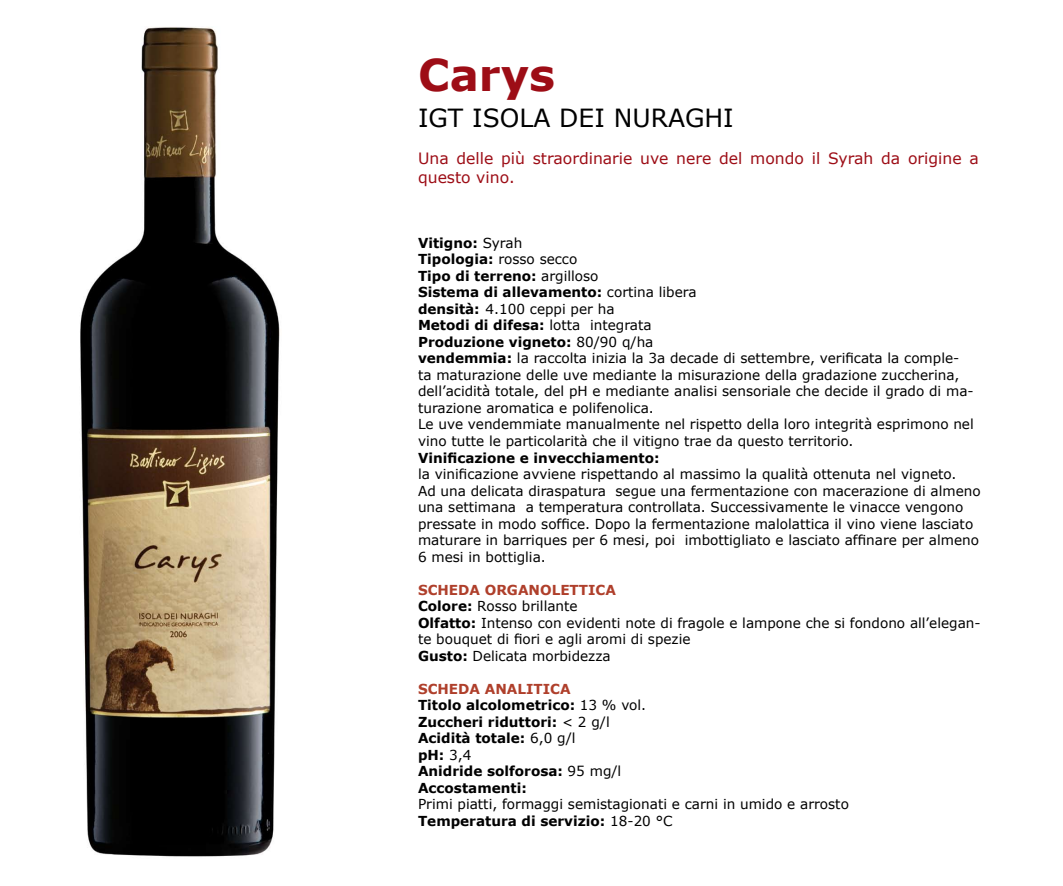
<style>
.page{position:relative;width:1063px;height:886px;background:#fff}
.page>*{position:absolute;margin:0;border:0;box-sizing:border-box;transform-origin:0 0}
.t1{font:700 43.75px "Verdana";color:#9d0d16}
.t2{font:25px "Verdana";color:#000}
.t3{font:15.62px/18.8px "Verdana";color:#9d0d16}
.t4{font:13.75px/16.5px "Verdana";color:#000}
.t5{font:700 13.75px/16.5px "Verdana";color:#000}
.s1{font-weight:700}
.s2{font-weight:700;color:#af3f2b}
.s3{color:#af3f2b}
.s4{font-weight:400}
</style>
<div class="page">
<img style="left:80px;top:27px;width:200px;height:830px">
<h1 class="t1" style="left:418px;top:47px;width:139px">Carys</h1>
<h2 class="t2" style="left:418px;top:102px;width:317px">IGT ISOLA DEI NURAGHI</h2>
<p class="t3" style="left:418px;top:149px;width:562px">Una delle più straordinarie uve nere del mondo il Syrah da origine a questo vino.</p>
<p class="t4" style="left:418px;top:235px;width:557px"><span class="s1">Vitigno:</span> Syrah<br><span class="s1">Tipologia:</span> rosso secco<br><span class="s1">Tipo di terreno:</span> argilloso<br><span class="s1">Sistema di allevamento:</span> cortina libera<br><span class="s1">densità:</span> 4.100 ceppi per ha<br><span class="s1">Metodi di difesa:</span> lotta integrata<br><span class="s1">Produzione vigneto:</span> 80/90 q/ha<br><span class="s1">vendemmia:</span> la raccolta inizia la 3a decade di settembre, verificata la comple&shy;ta maturazione delle uve mediante la misurazione della gradazione zuccherina, dell’acidità totale, del pH e mediante analisi sensoriale che decide il grado di ma&shy;turazione aromatica e polifenolica.<br>Le uve vendemmiate manualmente nel rispetto della loro integrità esprimono nel vino tutte le particolarità che il vitigno trae da questo territorio.</p>
<p class="t5" style="left:418px;top:449px;width:243px">Vinificazione e invecchiamento:</p>
<p class="t4" style="left:418px;top:466px;width:564px">la vinificazione avviene rispettando al massimo la qualità ottenuta nel vigneto.<br>Ad una delicata diraspatura segue una fermentazione con macerazione di almeno una settimana a temperatura controllata. Successivamente le vinacce vengono pressate in modo soffice. Dopo la fermentazione malolattica il vino viene lasciato maturare in barriques per 6 mesi, poi imbottigliato e lasciato affinare per almeno 6 mesi in bottiglia.</p>
<p class="t4" style="left:418px;top:581px;width:564px"><span class="s2">SCHEDA ORGANOLETTICA<br></span><span class="s1">Colore:</span> Rosso brillante<br><span class="s1">Olfatto:</span> Intenso con evidenti note di fragole e lampone che si fondono all’elegan&shy;te bouquet di fiori e agli aromi di spezie<br><span class="s1">Gusto:</span> Delicata morbidezza</p>
<p class="t5" style="left:418px;top:680px;width:230px"><span class="s3">SCHEDA ANALITICA<br></span>Titolo alcolometrico: <span class="s4">13 % vol.<br></span>Zuccheri riduttori: <span class="s4">&lt; 2 g/l<br></span>Acidità totale: <span class="s4">6,0 g/l<br></span>pH: <span class="s4">3,4<br></span>Anidride solforosa: <span class="s4">95 mg/l<br></span>Accostamenti:</p>
<p class="t4" style="left:418px;top:796px;width:432px">Primi piatti, formaggi semistagionati e carni in umido e arrosto<br><span class="s1">Temperatura di servizio:</span> 18-20 °C</p>
</div>
